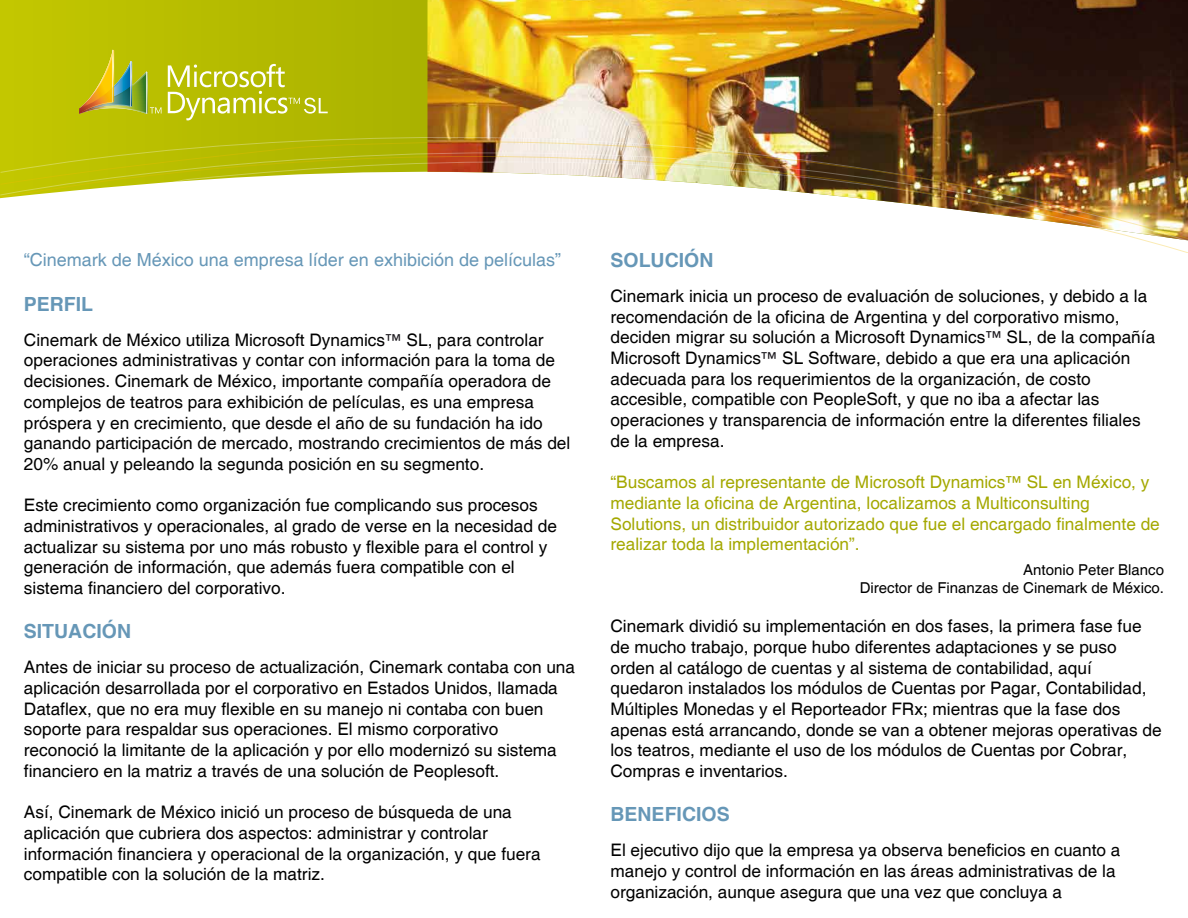
<style>
.page{position:relative;width:1188px;height:918px;background:#fff}
.page>*{position:absolute;margin:0;border:0;box-sizing:border-box;transform-origin:0 0}
.t1{font:700 19.5px "Helvetica";color:#6697b7}
.t2{font:18px "Helvetica";color:#6697b7}
.t3{font:17.25px/20.7px "Helvetica";color:#000}
.t4{font:17.25px/20.7px "Helvetica";color:#a4a800}
.t5{font:15px/18px "Helvetica";color:#000;text-align:right}
.s1{font-size:16.5px;color:#1a171c}
.s2{font-size:16.5px}
</style>
<div class="page">
<svg style="left:0;top:0;width:428px;height:137px;background:#b6bb00"></svg>
<img style="left:428px;top:0;width:760px;height:137px">
<img style="left:0;top:138px;width:1188px;height:10px">
<img style="left:0;top:148px;width:1188px;height:105px">
<img style="left:79px;top:50px;width:82px;height:65px">
<svg style="left:168px;top:64px;width:160px;height:56px;background:#c1c62f"></svg>
<p class="t2" style="left:24px;top:249px;width:539px">“Cinemark de México una empresa líder en exhibición de películas”</p>
<p class="t1" style="left:24px;top:292px;width:71px">PERFIL</p>
<p class="t3" style="left:24px;top:330px;width:548px">Cinemark de México utiliza Microsoft Dynamics<span class="s1">™</span> SL, para controlar operaciones administrativas y contar con información para la toma de decisiones. Cinemark de México, importante compañía operadora de complejos de teatros para exhibición de películas, es una empresa próspera y en crecimiento, que desde el año de su fundación ha ido ganando participación de mercado, mostrando crecimientos de más del 20% anual y peleando la segunda posición en su segmento.</p>
<p class="t3" style="left:24px;top:496px;width:535px">Este crecimiento como organización fue complicando sus procesos administrativos y operacionales, al grado de verse en la necesidad de actualizar su sistema por uno más robusto y flexible para el control y generación de información, que además fuera compatible con el sistema financiero del corporativo.</p>
<p class="t1" style="left:24px;top:620px;width:109px">SITUACIÓN</p>
<p class="t3" style="left:24px;top:658px;width:553px">Antes de iniciar su proceso de actualización, Cinemark contaba con una aplicación desarrollada por el corporativo en Estados Unidos, llamada Dataflex, que no era muy flexible en su manejo ni contaba con buen soporte para respaldar sus operaciones. El mismo corporativo reconoció la limitante de la aplicación y por ello modernizó su sistema financiero en la matriz a través de una solución de Peoplesoft.</p>
<p class="t3" style="left:24px;top:803px;width:518px">Así, Cinemark de México inició un proceso de búsqueda de una aplicación que cubriera dos aspectos: administrar y controlar información financiera y operacional de la organización, y que fuera compatible con la solución de la matriz.</p>
<p class="t1" style="left:610px;top:248px;width:104px">SOLUCIÓN</p>
<p class="t3" style="left:610px;top:286px;width:546px">Cinemark inicia un proceso de evaluación de soluciones, y debido a la recomendación de la oficina de Argentina y del corporativo mismo, deciden migrar su solución a Microsoft Dynamics<span class="s1">™</span> SL, de la compañía Microsoft Dynamics<span class="s1">™</span> SL Software, debido a que era una aplicación adecuada para los requerimientos de la organización, de costo accesible, compatible con PeopleSoft, y que no iba a afectar las operaciones y transparencia de información entre la diferentes filiales de la empresa.</p>
<p class="t4" style="left:610px;top:472px;width:551px">“Buscamos al representante de Microsoft Dynamics<span class="s2">™</span> SL en México, y mediante la oficina de Argentina, localizamos a Multiconsulting Solutions, un distribuidor autorizado que fue el encargado finalmente de realizar toda la implementación”.</p>
<p class="t5" style="left:860px;top:562px;width:306px">Antonio Peter Blanco<br>Director de Finanzas de Cinemark de México.</p>
<p class="t3" style="left:610px;top:616px;width:553px">Cinemark dividió su implementación en dos fases, la primera fase fue de mucho trabajo, porque hubo diferentes adaptaciones y se puso orden al catálogo de cuentas y al sistema de contabilidad, aquí quedaron instalados los módulos de Cuentas por Pagar, Contabilidad, Múltiples Monedas y el Reporteador FRx; mientras que la fase dos apenas está arrancando, donde se van a obtener mejoras operativas de los teatros, mediante el uso de los módulos de Cuentas por Cobrar, Compras e inventarios.</p>
<p class="t1" style="left:610px;top:802px;width:121px">BENEFICIOS</p>
<p class="t3" style="left:610px;top:840px;width:512px">El ejecutivo dijo que la empresa ya observa beneficios en cuanto a manejo y control de información en las áreas administrativas de la organización, aunque asegura que una vez que concluya a</p>
</div>
